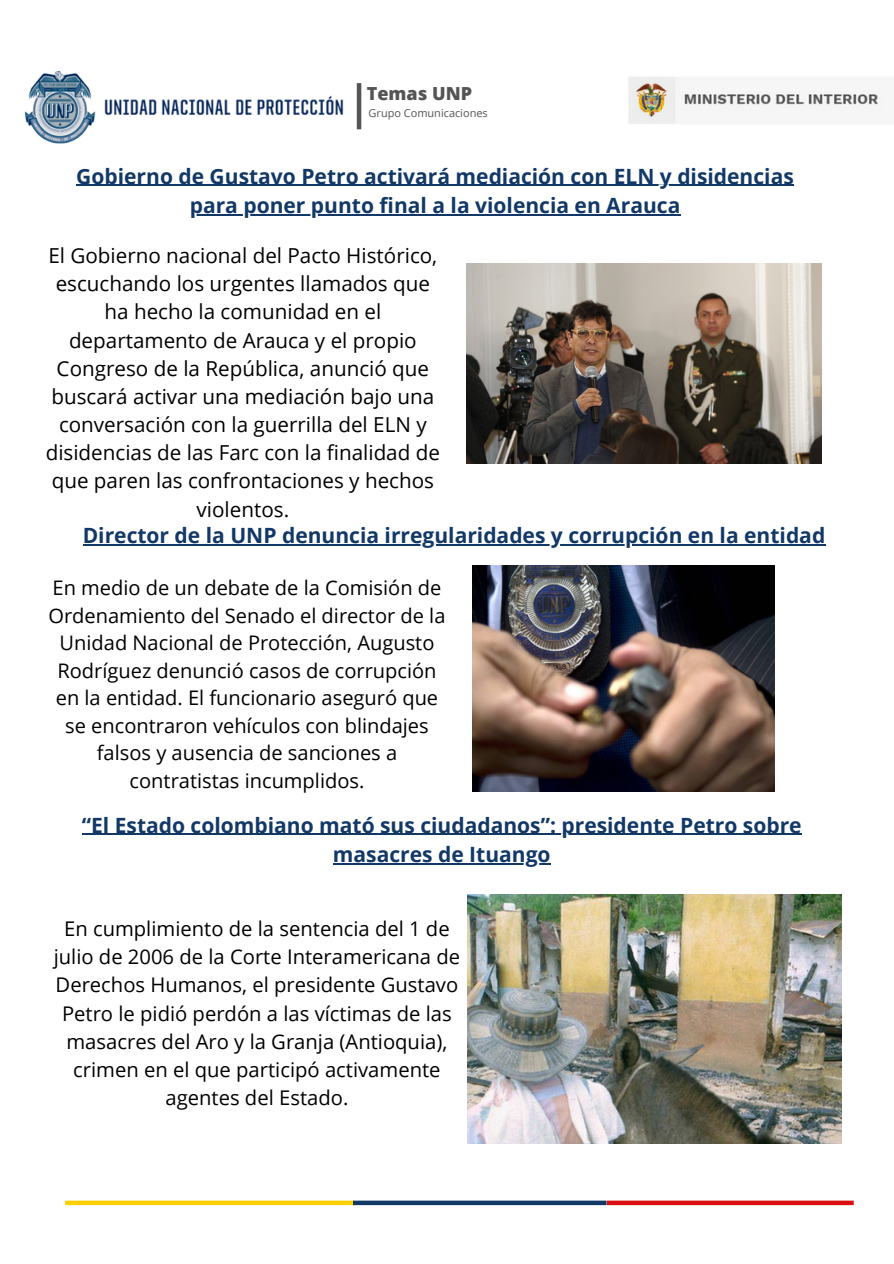
<style>
.page{position:relative;width:894px;height:1264px;background:#fff}
.page>*{position:absolute;margin:0;border:0;box-sizing:border-box;transform-origin:0 0}
.t1{font:700 21px/29.2px "Open Sans";color:#123867;text-align:center}
.t2{font:20.7px/28.2px "Open Sans";color:#000;text-align:center}
.t3{font:20.25px/28.2px "Open Sans";color:#000;text-align:center}
.t4{font:20.1px/27.5px "Open Sans";color:#000;text-align:center}
.t5{font:800 18px "Open Sans";color:#545454}
.t6{font:10.95px "Open Sans";color:#545454}
</style>
<div class="page">
<img style="left:24px;top:71px;width:320px;height:73px">
<img style="left:628px;top:77px;width:254px;height:47px">
<hr style="left:357px;top:83px;width:4px;height:46px;background:#545454">
<div style="left:65px;top:1200px;width:289px;height:5px;background:#ffd006"></div>
<div style="left:353px;top:1200px;width:253px;height:5px;background:#123867"></div>
<div style="left:606px;top:1200px;width:247px;height:5px;background:#db0f0f"></div>
<img style="left:466px;top:264px;width:354px;height:199px">
<img style="left:472px;top:565px;width:302px;height:227px">
<img style="left:467px;top:894px;width:374px;height:249px">
<hr style="left:83px;top:544px;width:742px;height:1px;background:#123867">
<hr style="left:76px;top:185px;width:717px;height:1px;background:#123867">
<hr style="left:190px;top:214px;width:490px;height:1px;background:#123867">
<hr style="left:82px;top:833px;width:719px;height:1px;background:#123867">
<hr style="left:333px;top:863px;width:217px;height:1px;background:#123867">
<p class="t5" style="left:366px;top:81px;width:107px">Temas UNP</p>
<p class="t6" style="left:368px;top:105px;width:121px">Grupo Comunicaciones</p>
<p class="t1" style="left:76px;top:161px;width:718px">Gobierno de Gustavo Petro activará mediación con ELN y disidencias para poner punto final a la violencia en Arauca</p>
<p class="t2" style="left:46px;top:241px;width:395px">El Gobierno nacional del Pacto Histórico, escuchando los urgentes llamados que ha hecho la comunidad en el departamento de Arauca y el propio Congreso de la República, anunció que buscará activar una mediación bajo una conversación con la guerrilla del ELN y disidencias de las Farc con la finalidad de que paren las confrontaciones y hechos violentos.</p>
<p class="t1" style="left:83px;top:520px;width:743px">Director de la UNP denuncia irregularidades y corrupción en la entidad</p>
<p class="t4" style="left:48px;top:573px;width:398px">En medio de un debate de la Comisión de Ordenamiento del Senado el director de la Unidad Nacional de Protección, Augusto Rodríguez denunció casos de corrupción en la entidad. El funcionario aseguró que se encontraron vehículos con blindajes falsos y ausencia de sanciones a contratistas incumplidos.</p>
<p class="t1" style="left:82px;top:809px;width:721px">“El Estado colombiano mató sus ciudadanos”: presidente Petro sobre masacres de Ituango</p>
<p class="t3" style="left:54px;top:914px;width:408px">En cumplimiento de la sentencia del 1 de julio de 2006 de la Corte Interamericana de Derechos Humanos, el presidente Gustavo Petro le pidió perdón a las víctimas de las masacres del Aro y la Granja (Antioquia), crimen en el que participó activamente agentes del Estado.</p>
</div>
